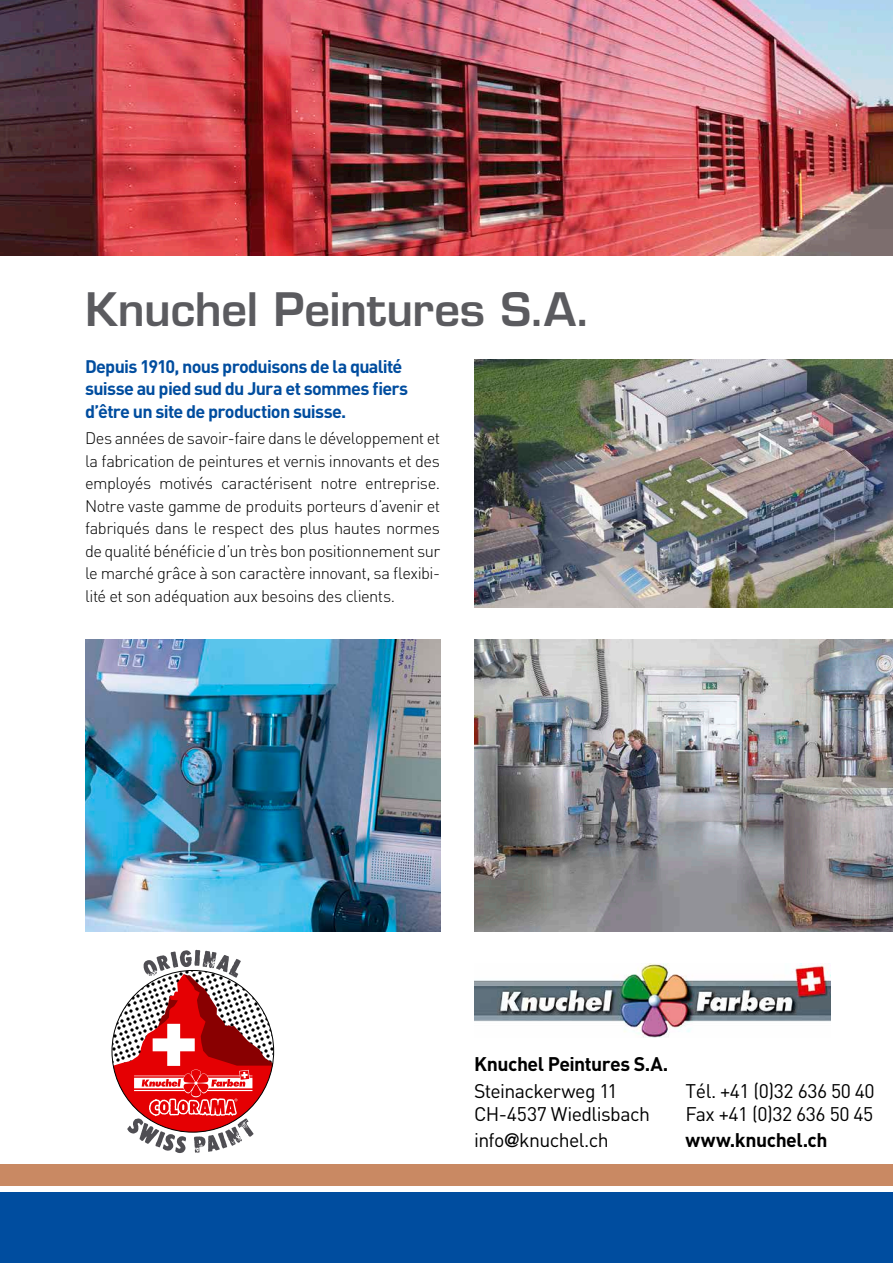
<style>
.page{position:relative;width:893px;height:1263px;background:#fff}
.page>*{position:absolute;margin:0;border:0;box-sizing:border-box;transform-origin:0 0}
.t1{font:600 45px "Eurostile LT Std";letter-spacing:-.005em;color:#5b5b5f}
.t2{font:19.5px "DIN";letter-spacing:-.03em;color:#000}
.t3{font:700 19.5px "DIN";letter-spacing:-.025em;color:#000}
.t4{font:700 18px/22.5px "DIN";letter-spacing:-.04em;color:#004d9f}
.t5{font:300 16.5px/22.5px "DIN";letter-spacing:-.03em;color:#000;text-align:justify}
.s1{font-family:"Frutiger LT Com"}
</style>
<div class="page">
<img style="left:474px;top:963px;width:357px;height:74px">
<div style="left:0;top:1193px;width:893px;height:70px;background:#004d9f"></div>
<div style="left:0;top:1164px;width:893px;height:21px;background:#c98963"></div>
<img style="left:0;top:0;width:893px;height:255px">
<img style="left:85px;top:639px;width:355px;height:293px">
<img style="left:474px;top:639px;width:419px;height:293px">
<img style="left:474px;top:360px;width:419px;height:247px">
<svg style="left:113px;top:950px;width:160px;height:203px"></svg>
<h1 class="t1" style="left:85px;top:281px;width:508px">Knuchel Peintures S.A.</h1>
<p class="t4" style="left:85px;top:354px;width:325px">Depuis 1910, nous produisons de la qualité suisse au pied sud du Jura et sommes fiers d’être un site de production suisse.</p>
<p class="t5" style="left:85px;top:427px;width:357px">Des années de savoir-faire dans le développement et la fabrication de peintures et vernis innovants et des employés motivés caractérisent notre entreprise.<br>Notre vaste gamme de produits porteurs d’avenir et fabriqués dans le respect des plus hautes normes de qualité bénéficie d’un très bon positionnement sur le marché grâce à son caractère innovant, sa flexibi&shy;lité et son adéquation aux besoins des clients.</p>
<p class="t3" style="left:474px;top:1051px;width:196px">Knuchel Peintures S.A.</p>
<p class="t2" style="left:474px;top:1079px;width:145px">Steinackerweg 11</p>
<p class="t2" style="left:686px;top:1079px;width:191px">Tél. +41 (0)32 636 50 40</p>
<p class="t2" style="left:474px;top:1101px;width:177px">CH-4537 Wiedlisbach</p>
<p class="t2" style="left:686px;top:1101px;width:189px">Fax +41 (0)32 636 50 45</p>
<p class="t2" style="left:474px;top:1128px;width:136px">info<span class="s1">@</span>knuchel.ch</p>
<p class="t3" style="left:686px;top:1127px;width:143px">www.knuchel.ch</p>
</div>
